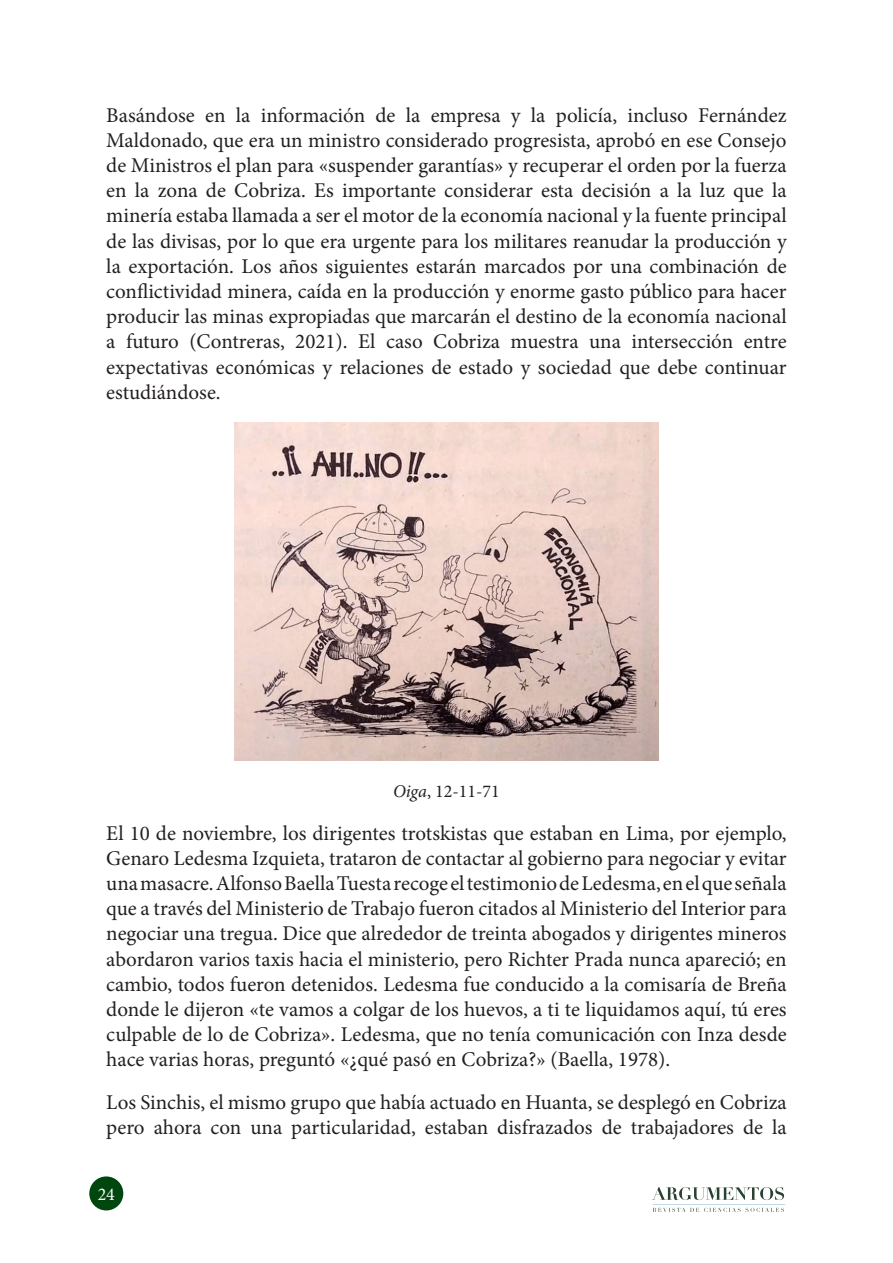
<style>
.page{position:relative;width:893px;height:1263px;background:#fff}
.page>*{position:absolute;margin:0;border:0;box-sizing:border-box;transform-origin:0 0}
.texto_argumentos{font:21px/25.2px "Minion Pro";color:#231f20;text-align:justify}
.fuentes_base_cuadro{font:18px "Minion Pro";color:#231f20}
.t1{font:18px "Minion Pro";color:#fff}
.s1{font-style:italic}
</style>
<div class="page">
<svg style="left:652px;top:1187px;width:133px;height:25px"></svg>
<div style="left:89px;top:1176px;width:34px;height:34px;background:#00460f;border-radius:50%"></div>
<img style="left:235px;top:423px;width:423px;height:338px">
<p class="texto_argumentos" style="left:106px;top:102px;width:682px">Basándose en la información de la empresa y la policía, incluso Fernández Maldonado, que era un ministro considerado progresista, aprobó en ese Consejo de Ministros el plan para «suspender garantías» y recuperar el orden por la fuerza en la zona de Cobriza. Es importante considerar esta decisión a la luz que la minería estaba llamada a ser el motor de la economía nacional y la fuente principal de las divisas, por lo que era urgente para los militares reanudar la producción y la exportación. Los años siguientes estarán marcados por una combinación de conflictividad minera, caída en la producción y enorme gasto público para hacer producir las minas expropiadas que marcarán el destino de la economía nacional a futuro (Contreras, 2021). El caso Cobriza muestra una intersección entre expectativas económicas y relaciones de estado y sociedad que debe continuar estudiándose.</p>
<p class="fuentes_base_cuadro" style="left:393px;top:779px;width:108px"><span class="s1">Oiga</span>, 12-11-71</p>
<p class="texto_argumentos" style="left:106px;top:820px;width:682px">El 10 de noviembre, los dirigentes trotskistas que estaban en Lima, por ejemplo, Genaro Ledesma Izquieta, trataron de contactar al gobierno para negociar y evitar una masacre. Alfonso Baella Tuesta recoge el testimonio de Ledesma, en el que señala que a través del Ministerio de Trabajo fueron citados al Ministerio del Interior para negociar una tregua. Dice que alrededor de treinta abogados y dirigentes mineros abordaron varios taxis hacia el ministerio, pero Richter Prada nunca apareció; en cambio, todos fueron detenidos. Ledesma fue conducido a la comisaría de Breña donde le dijeron «te vamos a colgar de los huevos, a ti te liquidamos aquí, tú eres culpable de lo de Cobriza». Ledesma, que no tenía comunicación con Inza desde hace varias horas, preguntó «¿qué pasó en Cobriza?» (Baella, 1978).</p>
<p class="texto_argumentos" style="left:106px;top:1089px;width:682px">Los Sinchis, el mismo grupo que había actuado en Huanta, se desplegó en Cobriza pero ahora con una particularidad, estaban disfrazados de trabajadores de la</p>
<p class="t1" style="left:98px;top:1182px;width:19px">24</p>
</div>
